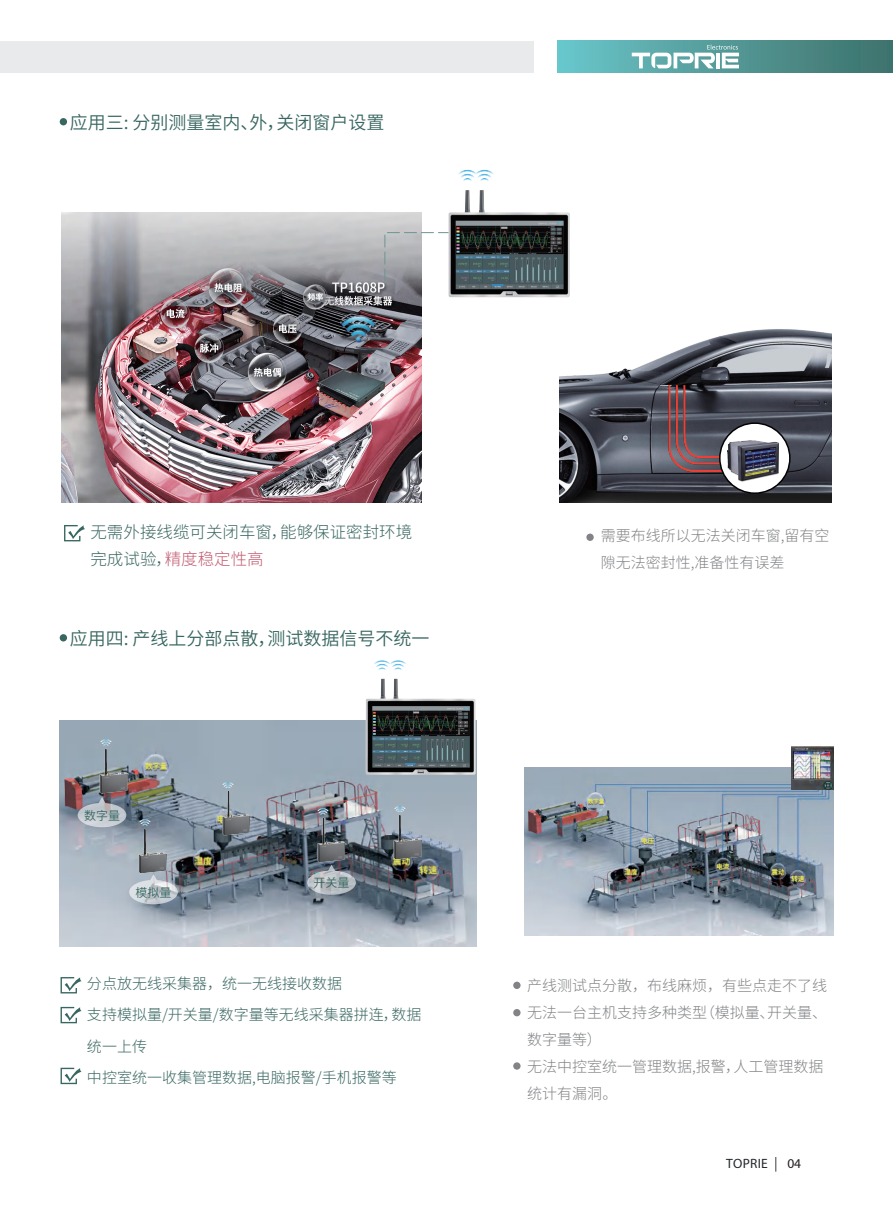
<style>
.page{position:relative;width:893px;height:1212px;background:#fff}
.page>*{position:absolute;margin:0;border:0;box-sizing:border-box;transform-origin:0 0}
.t1{font:18px "Source Han Sans SC";color:#386660}
.t2{font:300 16.5px/27px "Source Han Sans CN";color:#386660}
.t3{font:300 15px/27px "Source Han Sans CN";color:#818386}
.t4{font:300 15px/31.5px "Source Han Sans CN";color:#386660}
.t5{font:13.5px "Myriad Pro";letter-spacing:.02em;color:#22272b}
.t6{font:13.5px "Myriad Pro";color:#231f20}
.t7{font:12px "Source Han Sans SC";color:#386660}
.s1{color:#c15a6f}
</style>
<div class="page">
<svg style="left:775px;top:1157px;width:1px;height:14px"></svg>
<div style="left:0;top:41px;width:533px;height:31px;background:#e9eaeb"></div>
<svg style="left:557px;top:41px;width:336px;height:31px;background:#478480"></svg>
<svg style="left:567px;top:40px;width:219px;height:33px;background:#70b3b3"></svg>
<div style="left:60px;top:118px;width:7px;height:7px;background:#386660;border-radius:50%"></div>
<div style="left:60px;top:634px;width:7px;height:7px;background:#386660;border-radius:50%"></div>
<svg style="left:64px;top:525px;width:21px;height:16px"></svg>
<div style="left:586px;top:534px;width:8px;height:7px;background:#818386;border-radius:50%"></div>
<div style="left:513px;top:982px;width:8px;height:7px;background:#818386;border-radius:50%"></div>
<div style="left:513px;top:1009px;width:8px;height:7px;background:#818386;border-radius:50%"></div>
<div style="left:513px;top:1062px;width:8px;height:8px;background:#818386;border-radius:50%"></div>
<img style="left:559px;top:329px;width:273px;height:173px">
<svg style="left:668px;top:385px;width:123px;height:109px;background:#5b535c"></svg>
<img style="left:715px;top:432px;width:76px;height:57px">
<img style="left:525px;top:768px;width:309px;height:167px">
<svg style="left:61px;top:977px;width:21px;height:16px"></svg>
<svg style="left:61px;top:1007px;width:21px;height:16px"></svg>
<svg style="left:61px;top:1068px;width:21px;height:16px"></svg>
<img style="left:791px;top:746px;width:43px;height:43px">
<img style="left:60px;top:720px;width:416px;height:226px">
<img style="left:396px;top:660px;width:10px;height:6px">
<img style="left:374px;top:660px;width:22px;height:6px">
<img style="left:351px;top:666px;width:126px;height:140px">
<svg style="left:307px;top:870px;width:49px;height:25px"></svg>
<svg style="left:326px;top:868px;width:11px;height:6px"></svg>
<svg style="left:78px;top:803px;width:48px;height:24px"></svg>
<svg style="left:97px;top:799px;width:10px;height:7px"></svg>
<svg style="left:129px;top:880px;width:49px;height:24px"></svg>
<svg style="left:148px;top:879px;width:11px;height:4px"></svg>
<img style="left:91px;top:744px;width:43px;height:55px">
<img style="left:100px;top:737px;width:14px;height:9px">
<img style="left:130px;top:824px;width:43px;height:55px">
<img style="left:139px;top:817px;width:14px;height:9px">
<img style="left:213px;top:787px;width:44px;height:55px">
<img style="left:222px;top:780px;width:15px;height:8px">
<img style="left:308px;top:813px;width:44px;height:55px">
<img style="left:317px;top:806px;width:15px;height:9px">
<img style="left:385px;top:811px;width:43px;height:55px">
<img style="left:394px;top:804px;width:14px;height:8px">
<img style="left:61px;top:213px;width:361px;height:289px">
<svg style="left:384px;top:232px;width:48px;height:55px"></svg>
<img style="left:482px;top:169px;width:12px;height:7px">
<img style="left:458px;top:169px;width:24px;height:7px">
<img style="left:432px;top:176px;width:155px;height:155px">
<p class="t1" style="left:70px;top:112px;width:316px">应用三: 分别测量室内、外，关闭窗户设置</p>
<p class="t2" style="left:90px;top:519px;width:323px">无需外接线缆可关闭车窗，能够保证密封环境完成试验，<span class="s1">精度稳定性高</span></p>
<p class="t3" style="left:601px;top:522px;width:230px">需要布线所以无法关闭车窗,留有空隙无法密封性,准备性有误差</p>
<p class="t1" style="left:70px;top:628px;width:361px">应用四: 产线上分部点散，测试数据信号不统一</p>
<p class="t7" style="left:84px;top:809px;width:37px">数字量</p>
<p class="t7" style="left:135px;top:886px;width:37px">模拟量</p>
<p class="t7" style="left:313px;top:876px;width:37px">开关量</p>
<p class="t4" style="left:87px;top:967px;width:336px">分点放无线采集器，统一无线接收数据<br>支持模拟量/开关量/数字量等无线采集器拼连，数据统一上传<br>中控室统一收集管理数据,电脑报警/手机报警等</p>
<p class="t3" style="left:527px;top:972px;width:302px">产线测试点分散，布线麻烦，有些点走不了线无法一台主机支持多种类型（模拟量、开关量、数字量等）<br>无法中控室统一管理数据,报警，人工管理数据统计有漏洞。</p>
<p class="t5" style="left:726px;top:1155px;width:43px">TOPRIE</p>
<p class="t6" style="left:787px;top:1155px;width:15px">04</p>
</div>
